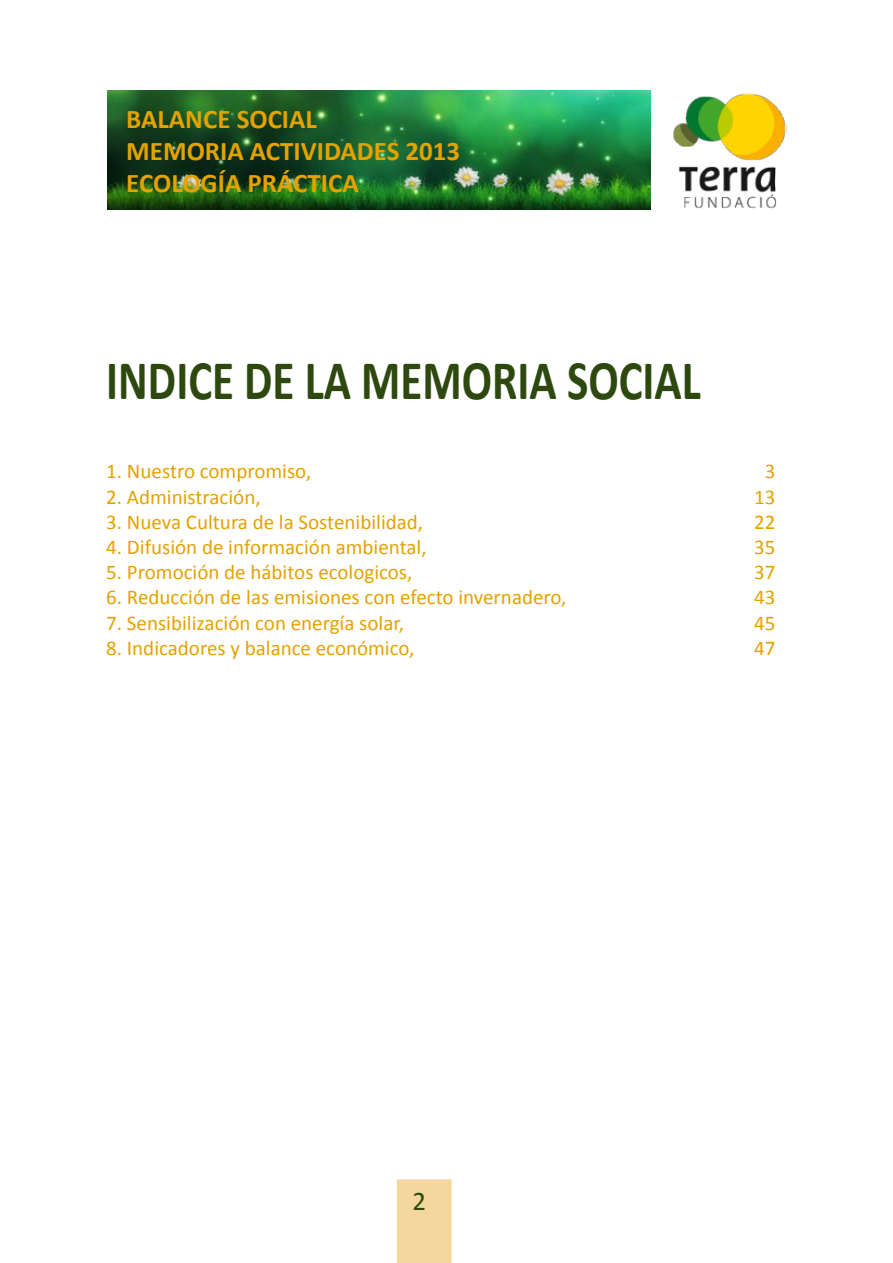
<style>
.page{position:relative;width:893px;height:1263px;background:#fff}
.page>*{position:absolute;margin:0;border:0;box-sizing:border-box;transform-origin:0 0}
.t1{font:700 56.25px "Calibri";color:#2e490f;scale:.8 1}
.t2{font:700 27px/32.4px "Calibri";color:#e4a200}
.t3{font:27px "Calibri";color:#2e490f}
.t4{font:21px "Calibri";color:#e4a200}
</style>
<div class="page">
<div style="left:398px;top:1180px;width:53px;height:82px;background:#f5d69c"></div>
<div style="left:397px;top:1179px;width:55px;height:84px;border:2px solid #f5d69c"></div>
<img style="left:107px;top:91px;width:544px;height:118px">
<img style="left:673px;top:93px;width:114px;height:116px">
<p class="t2" style="left:126px;top:102px;width:335px">BALANCE SOCIAL<br>MEMORIA ACTIVIDADES 2013<br>ECOLOGÍA PRÁCTICA</p>
<h1 class="t1" style="left:106px;top:344px;width:745px">INDICE DE LA MEMORIA SOCIAL</h1>
<p class="t4" style="left:106px;top:458px;width:206px">1. Nuestro compromiso,</p>
<p class="t4" style="left:765px;top:458px;width:12px">3</p>
<p class="t4" style="left:106px;top:483px;width:156px">2. Administración,</p>
<p class="t4" style="left:754px;top:483px;width:23px">13</p>
<p class="t4" style="left:106px;top:508px;width:318px">3. Nueva Cultura de la Sostenibilidad,</p>
<p class="t4" style="left:754px;top:508px;width:23px">22</p>
<p class="t4" style="left:106px;top:534px;width:322px">4. Difusión de información ambiental,</p>
<p class="t4" style="left:754px;top:534px;width:23px">35</p>
<p class="t4" style="left:106px;top:559px;width:308px">5. Promoción de hábitos ecologicos,</p>
<p class="t4" style="left:754px;top:559px;width:23px">37</p>
<p class="t4" style="left:106px;top:584px;width:462px">6. Reducción de las emisiones con efecto invernadero,</p>
<p class="t4" style="left:754px;top:584px;width:23px">43</p>
<p class="t4" style="left:106px;top:609px;width:299px">7. Sensibilización con energía solar,</p>
<p class="t4" style="left:754px;top:609px;width:23px">45</p>
<p class="t4" style="left:106px;top:634px;width:310px">8. Indicadores y balance económico,</p>
<p class="t4" style="left:754px;top:634px;width:23px">47</p>
<p class="t3" style="left:412px;top:1184px;width:15px">2</p>
</div>
